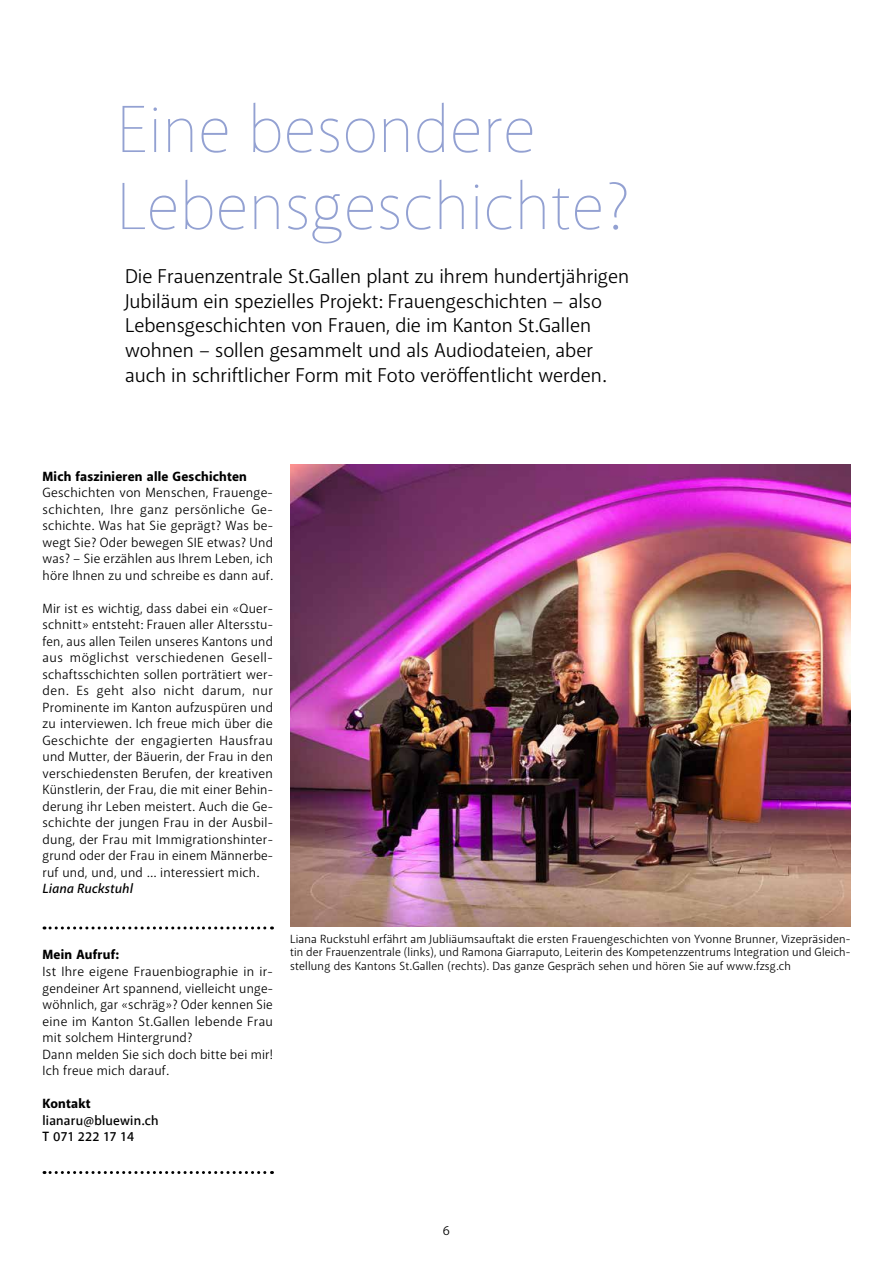
<style>
.page{position:relative;width:893px;height:1263px;background:#fff}
.page>*{position:absolute;margin:0;border:0;box-sizing:border-box;transform-origin:0 0}
.t1{font:100 67.5px/76.9px "Akagi";color:#93a1d2}
.t2{font:20.25px/24.8px "Akagi";color:#000}
.t3{font:13.5px/16.5px "Akagi";letter-spacing:.015em;color:#000;text-align:justify}
.t4{font:800 13.5px "Akagi";letter-spacing:.015em;color:#000}
.t5{font:600 13.5px/16.5px "Akagi";letter-spacing:.015em;color:#000}
.t6{font:italic 600 13.5px "Akagi";letter-spacing:.015em;color:#000}
.t7{font:12px/13.5px "Akagi";letter-spacing:.015em;color:#000;text-align:justify}
</style>
<div class="page">
<img style="left:290px;top:464px;width:560px;height:462px">
<svg style="left:44px;top:1171px;width:228px;height:3px"></svg>
<svg style="left:44px;top:926px;width:228px;height:3px"></svg>
<h1 class="t1" style="left:117px;top:89px;width:514px">Eine besondere<br>Lebensgeschichte?</h1>
<p class="t2" style="left:125px;top:264px;width:506px">Die Frauenzentrale St.Gallen plant zu ihrem hundertjährigen Jubiläum ein spezielles Projekt: Frauengeschichten – also Lebensgeschichten von Frauen, die im Kanton St.Gallen wohnen – sollen gesammelt und als Audiodateien, aber auch in schriftlicher Form mit Foto veröffentlicht werden.</p>
<p class="t4" style="left:43px;top:468px;width:206px">Mich faszinieren alle Geschichten</p>
<p class="t3" style="left:43px;top:484px;width:232px">Geschichten von Menschen, Frauenge&shy;schichten, Ihre ganz persönliche Ge&shy;schichte. Was hat Sie geprägt? Was be&shy;wegt Sie? Oder bewegen SIE etwas? Und was? – Sie erzählen aus Ihrem Leben, ich höre Ihnen zu und schreibe es dann auf.</p>
<p class="t3" style="left:43px;top:600px;width:232px">Mir ist es wichtig, dass dabei ein «Quer&shy;schnitt» entsteht: Frauen aller Altersstu&shy;fen, aus allen Teilen unseres Kantons und aus möglichst verschiedenen Gesell&shy;schaftsschichten sollen porträtiert wer&shy;den. Es geht also nicht darum, nur Prominente im Kanton aufzuspüren und zu interviewen. Ich freue mich über die Geschichte der engagierten Hausfrau und Mutter, der Bäuerin, der Frau in den verschiedensten Berufen, der kreativen Künstlerin, der Frau, die mit einer Behin&shy;derung ihr Leben meistert. Auch die Ge&shy;schichte der jungen Frau in der Ausbil&shy;dung, der Frau mit Immigrationshinter&shy;grund oder der Frau in einem Männerbe&shy;ruf und, und, und … interessiert mich.</p>
<p class="t6" style="left:43px;top:881px;width:92px">Liana Ruckstuhl</p>
<p class="t4" style="left:43px;top:947px;width:78px">Mein Aufruf:</p>
<p class="t3" style="left:43px;top:963px;width:232px;text-align:left">Ist Ihre eigene Frauenbiographie in ir&shy;gendeiner Art spannend, vielleicht unge&shy;wöhnlich, gar «schräg»? Oder kennen Sie eine im Kanton St.Gallen lebende Frau mit solchem Hintergrund?<br>Dann melden Sie sich doch bitte bei mir!<br>Ich freue mich darauf.</p>
<p class="t4" style="left:43px;top:1095px;width:50px">Kontakt</p>
<p class="t5" style="left:43px;top:1112px;width:118px">lianaru@bluewin.ch<br>T 071 222 17 14</p>
<p class="t7" style="left:290px;top:932px;width:562px">Liana Ruckstuhl erfährt am Jubliäumsauftakt die ersten Frauengeschichten von Yvonne Brunner, Vizepräsiden&shy;tin der Frauenzentrale (links), und Ramona Giarraputo, Leiterin des Kompetenzzentrums Integration und Gleich&shy;stellung des Kantons St.Gallen (rechts). Das ganze Gespräch sehen und hören Sie auf www.fzsg.ch</p>
<p class="t3" style="left:443px;top:1222px;width:9px">6</p>
</div>
